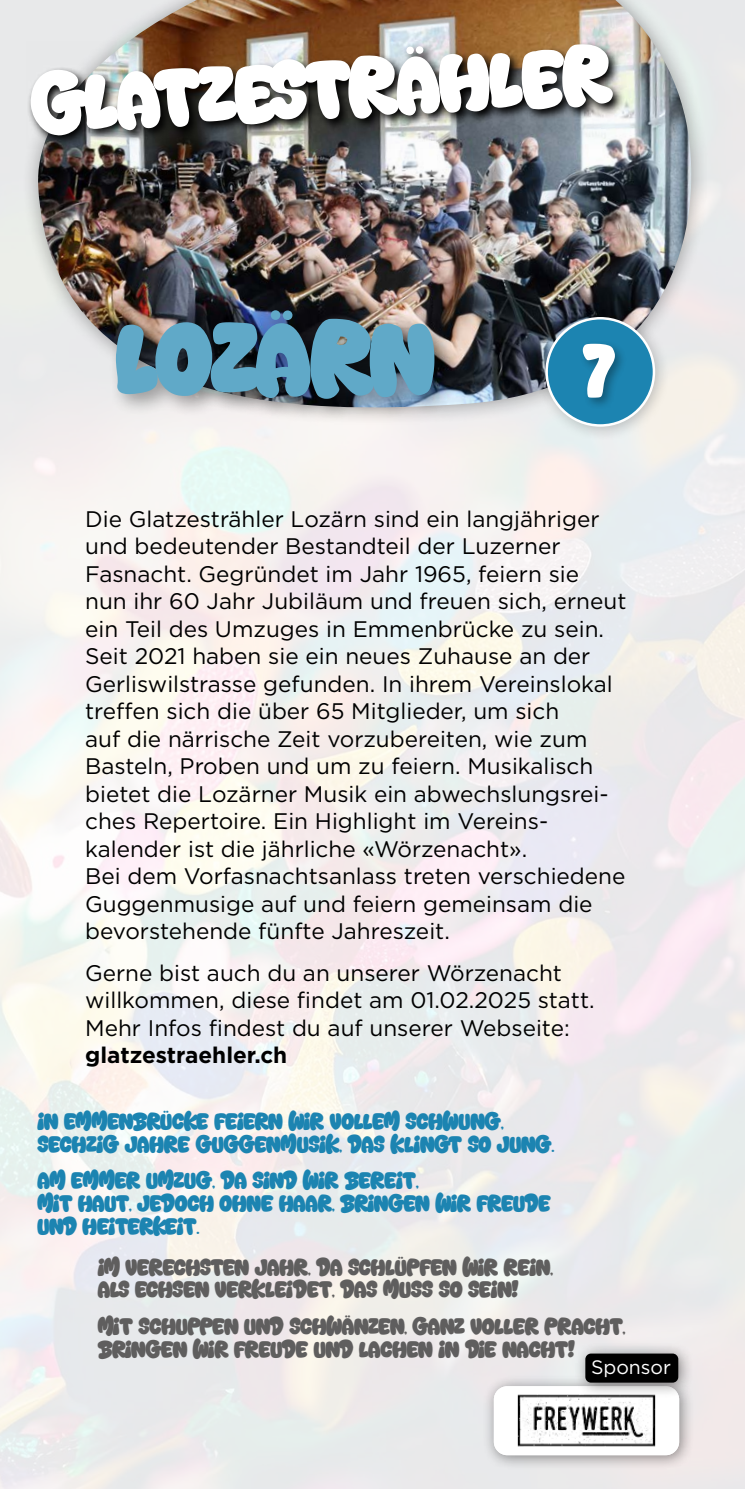
<style>
.page{position:relative;width:745px;height:1489px;background:#fff}
.page>*{position:absolute;margin:0;border:0;box-sizing:border-box;transform-origin:0 0}
.t1{font:100px "Back Wild";letter-spacing:-.025em;color:#60a9c8}
.t2{font:78.5px "Back Wild";color:#fff}
.t3{font:73.75px "Back Wild";color:#fff}
.t4{font:22.5px/27.5px "Gotham";color:#000}
.t5{font:22.5px/22.5px "Back Wild";letter-spacing:-.015em;color:#1c84b1}
.t6{font:22.5px/22.5px "Back Wild";letter-spacing:-.02em;color:#5f5e5e}
.t7{font:700 22.5px "Gotham";color:#000}
.t8{font:19.5px "Gotham";color:#fff}
</style>
<div class="page">
<div style="left:21px;top:0;width:688px;height:426px;background:#000;opacity:.33"></div>
<img style="left:34px;top:0;width:664px;height:415px">
<img style="left:26px;top:41px;width:599px;height:107px">
<div style="left:108px;top:302px;width:348px;height:119px;background:#000;opacity:.33"></div>
<div style="left:534px;top:306px;width:136px;height:136px;background:#000;opacity:.22"></div>
<div style="left:546px;top:318px;width:107px;height:107px;background:#1c84b1;border-radius:50%"></div>
<div style="left:545px;top:317px;width:109px;height:110px;border:2px solid #fff;border-radius:50%"></div>
<div style="left:578px;top:340px;width:49px;height:70px;background:#000;opacity:.33"></div>
<div style="left:481px;top:1373px;width:213px;height:98px;background:#000;opacity:.44"></div>
<img style="left:493px;top:1385px;width:185px;height:69px">
<div style="left:574px;top:1341px;width:119px;height:57px;background:#000;opacity:.44"></div>
<div style="left:585px;top:1353px;width:92px;height:29px;background:#000;border-radius:6px"></div>
<h2 class="t2" style="left:28px;top:59px;width:583px;rotate:-3deg">GLATZESTRÄHLER</h2>
<h1 class="t1" style="left:116px;top:300px;width:320px">LOZÄRN</h1>
<h3 class="t3" style="left:582px;top:329px;width:34px">7</h3>
<p class="t4" style="left:85px;top:504px;width:542px">Die Glatzesträhler Lozärn sind ein langjähriger und bedeutender Bestandteil der Luzerner Fasnacht. Gegründet im Jahr 1965, feiern sie<br>nun ihr 60 Jahr Jubiläum und freuen sich, erneut ein Teil des Umzuges in Emmenbrücke zu sein.<br>Seit 2021 haben sie ein neues Zuhause an der Gerliswilstrasse gefunden. In ihrem Vereinslokal treffen sich die über 65 Mitglieder, um sich<br>auf die närrische Zeit vorzubereiten, wie zum Basteln, Proben und um zu feiern. Musikalisch bietet die Lozärner Musik ein abwechslungsrei&shy;ches Repertoire. Ein Highlight im Vereins&shy;kalender ist die jährliche «Wörzenacht».<br>Bei dem Vorfasnachtsanlass treten verschiedene Guggenmusige auf und feiern gemeinsam die bevorstehende fünfte Jahreszeit.</p>
<p class="t4" style="left:85px;top:958px;width:510px">Gerne bist auch du an unserer Wörzenacht willkommen, diese findet am 01.02.2025 statt.<br>Mehr Infos findest du auf unserer Webseite:</p>
<p class="t7" style="left:85px;top:1040px;width:203px">glatzestraehler.ch</p>
<p class="t5" style="left:37px;top:1109px;width:518px">IN EMMENBRÜCKE FEIERN WIR VOLLEM SCHWUNG,<br>SECHZIG JAHRE GUGGENMUSIK, DAS KLINGT SO JUNG.</p>
<p class="t5" style="left:37px;top:1168px;width:514px">AM EMMER UMZUG, DA SIND WIR BEREIT,<br>MIT HAUT, JEDOCH OHNE HAAR, BRINGEN WIR FREUDE<br>UND HEITERKEIT.</p>
<p class="t6" style="left:98px;top:1254px;width:456px">IM VERECHSTEN JAHR, DA SCHLÜPFEN WIR REIN,<br>ALS ECHSEN VERKLEIDET, DAS MUSS SO SEIN!</p>
<p class="t6" style="left:98px;top:1314px;width:529px">MIT SCHUPPEN UND SCHWÄNZEN, GANZ VOLLER PRACHT,<br>BRINGEN WIR FREUDE UND LACHEN IN DIE NACHT!</p>
<p class="t8" style="left:590px;top:1354px;width:81px">Sponsor</p>
</div>
